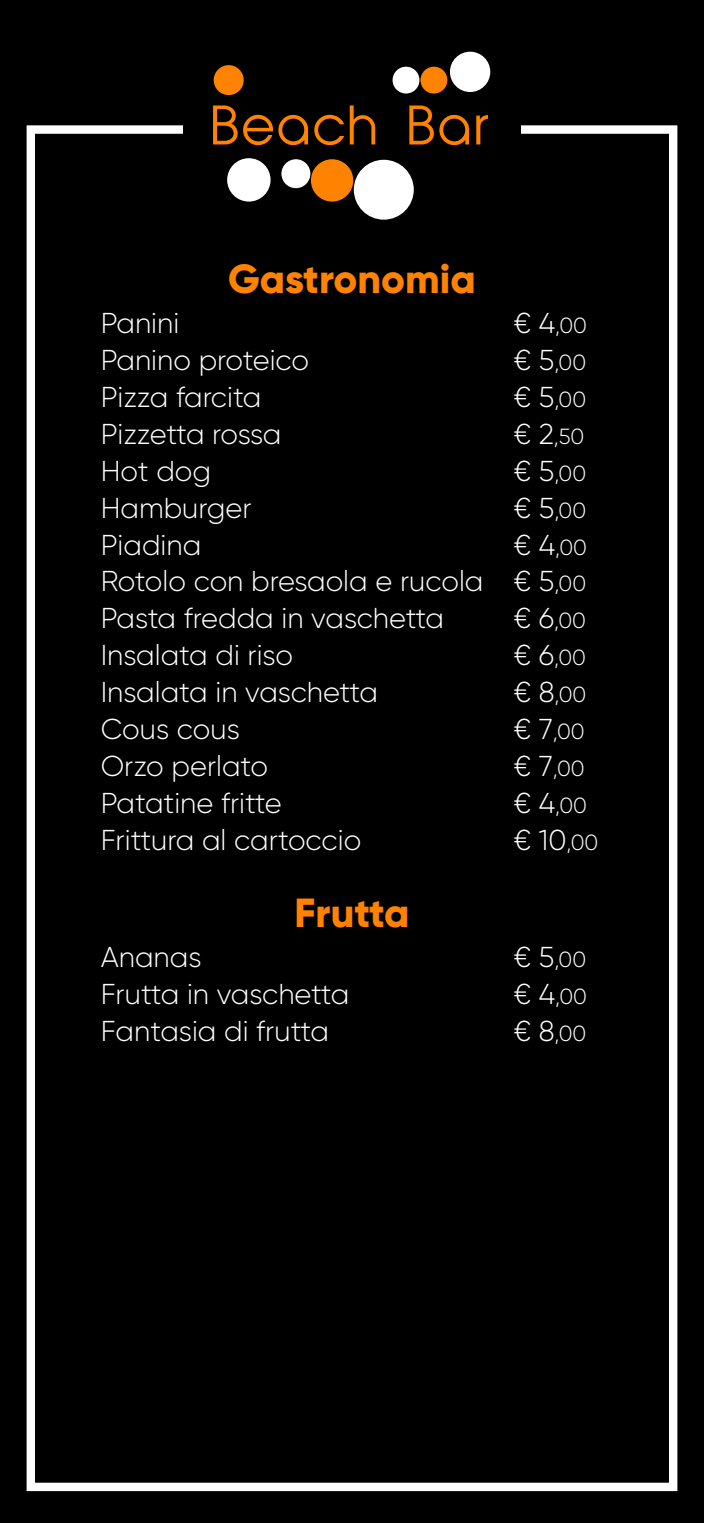
<style>
.page{position:relative;width:704px;height:1523px;background:#fff}
.page>*{position:absolute;margin:0;border:0;box-sizing:border-box;transform-origin:0 0}
.t1{font:50.62px "Abeatby Kai";letter-spacing:.04em;color:#ff8200}
.t2{font:800 40.62px "Gilroy";color:#ff8200}
.t3{font:300 28.75px/36.9px "Gilroy";color:#fff}
.t4{font:300 21.88px "Gilroy";color:#fff}
.s1{font-size:28.75px}
.s2{font-size:21.88px}
</style>
<div class="page">
<div style="left:0;top:0;width:703px;height:1522px;background:#000"></div>
<div style="left:27px;top:125px;width:650px;height:1366px;border:8px solid #fff"></div>
<div style="left:213px;top:65px;width:30px;height:30px;background:#ff8200;border-radius:50%"></div>
<div style="left:227px;top:158px;width:43px;height:44px;background:#fff;border-radius:50%"></div>
<div style="left:281px;top:159px;width:29px;height:29px;background:#fff;border-radius:50%"></div>
<div style="left:311px;top:159px;width:42px;height:43px;background:#ff8200;border-radius:50%"></div>
<div style="left:353px;top:160px;width:60px;height:60px;background:#fff;border-radius:50%"></div>
<div style="left:392px;top:67px;width:27px;height:27px;background:#fff;border-radius:50%"></div>
<div style="left:420px;top:67px;width:27px;height:27px;background:#ff8200;border-radius:50%"></div>
<div style="left:449px;top:52px;width:41px;height:40px;background:#fff;border-radius:50%"></div>
<div style="left:183px;top:96px;width:337px;height:58px;background:#000"></div>
<h1 class="t1" style="left:213px;top:105px;width:279px">Beach Bar</h1>
<h2 class="t2" style="left:228px;top:253px;width:249px">Gastronomia</h2>
<p class="t3" style="left:101px;top:304px;width:80px">Panini</p>
<p class="t4" style="left:513px;top:312px;width:75px"><span class="s1">€ 4</span>,00</p>
<p class="t3" style="left:101px;top:341px;width:210px">Panino proteico</p>
<p class="t4" style="left:513px;top:349px;width:74px"><span class="s1">€ 5</span>,00</p>
<p class="t3" style="left:101px;top:378px;width:162px">Pizza farcita</p>
<p class="t4" style="left:513px;top:386px;width:74px"><span class="s1">€ 5</span>,00</p>
<p class="t3" style="left:101px;top:415px;width:182px">Pizzetta rossa</p>
<p class="t4" style="left:513px;top:423px;width:72px"><span class="s1">€ 2</span>,50</p>
<p class="t3" style="left:101px;top:452px;width:112px">Hot dog</p>
<p class="t4" style="left:513px;top:460px;width:74px"><span class="s1">€ 5</span>,00</p>
<p class="t3" style="left:101px;top:489px;width:152px">Hamburger</p>
<p class="t4" style="left:513px;top:496px;width:74px"><span class="s1">€ 5</span>,00</p>
<p class="t3" style="left:101px;top:526px;width:102px">Piadina</p>
<p class="t4" style="left:513px;top:533px;width:75px"><span class="s1">€ 4</span>,00</p>
<p class="t3" style="left:101px;top:562px;width:486px">Rotolo con bresaola e rucola € 5<span class="s2">,00<br></span>Pasta fredda in vaschetta</p>
<p class="t4" style="left:513px;top:607px;width:74px"><span class="s1">€ 6</span>,00</p>
<p class="t3" style="left:101px;top:636px;width:193px">Insalata di riso</p>
<p class="t4" style="left:513px;top:644px;width:74px"><span class="s1">€ 6</span>,00</p>
<p class="t3" style="left:101px;top:673px;width:278px">Insalata in vaschetta</p>
<p class="t4" style="left:513px;top:681px;width:74px"><span class="s1">€ 8</span>,00</p>
<p class="t3" style="left:101px;top:710px;width:141px">Cous cous</p>
<p class="t4" style="left:513px;top:718px;width:72px"><span class="s1">€ 7</span>,00</p>
<p class="t3" style="left:101px;top:747px;width:169px">Orzo perlato</p>
<p class="t4" style="left:513px;top:755px;width:72px"><span class="s1">€ 7</span>,00</p>
<p class="t3" style="left:101px;top:784px;width:182px">Patatine fritte</p>
<p class="t4" style="left:513px;top:791px;width:75px"><span class="s1">€ 4</span>,00</p>
<p class="t3" style="left:101px;top:821px;width:262px">Frittura al cartoccio</p>
<p class="t3" style="left:513px;top:821px;width:86px">€ 10<span class="s2">,00</span></p>
<h2 class="t2" style="left:294px;top:887px;width:116px">Frutta</h2>
<p class="t3" style="left:101px;top:938px;width:102px">Ananas</p>
<p class="t4" style="left:513px;top:946px;width:74px"><span class="s1">€ 5</span>,00</p>
<p class="t3" style="left:101px;top:975px;width:250px">Frutta in vaschetta</p>
<p class="t4" style="left:513px;top:983px;width:75px"><span class="s1">€ 4</span>,00</p>
<p class="t3" style="left:101px;top:1012px;width:229px">Fantasia di frutta</p>
<p class="t4" style="left:513px;top:1020px;width:74px"><span class="s1">€ 8</span>,00</p>
</div>
